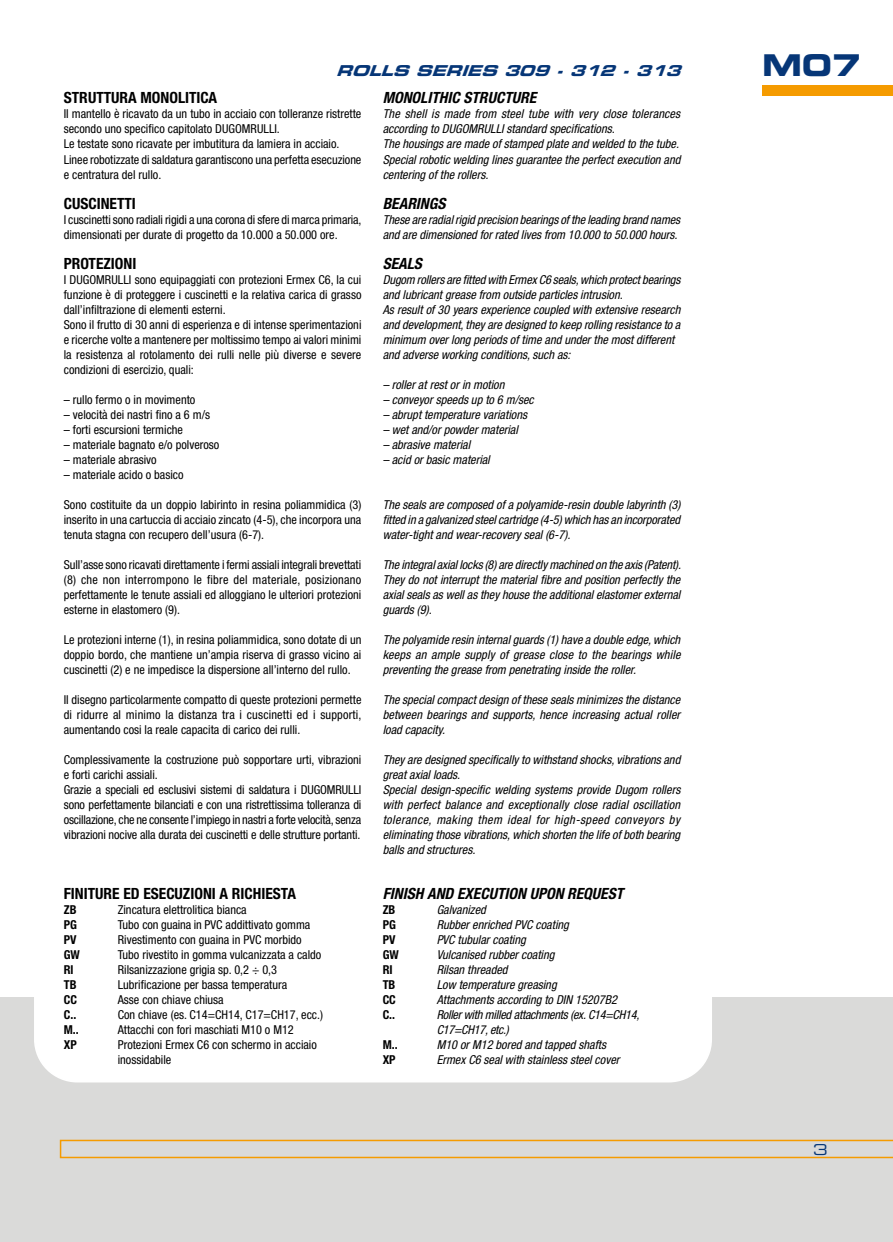
<style>
.page{position:relative;width:893px;height:1242px;background:#fff}
.page>*{position:absolute;margin:0;border:0;box-sizing:border-box;transform-origin:0 0}
.t1{font:30px "Eurostile Bold Extended Two";color:#063677}
.t2{font:700 condensed 15.45px "Helvetica Neue";color:#000}
.t3{font:italic 700 condensed 15.45px "Helvetica Neue";color:#000}
.t4{font:italic 15px "Eurostile Bold Extended Two";color:#063677}
.t5{font:15px "Eurostile Extended Two";color:#063677}
.t6{font:condensed 12.3px/15px "Helvetica Neue";color:#000}
.t7{font:italic condensed 12.3px/15px "Helvetica Neue";color:#000}
.t8{font:italic condensed 12.3px/15px "Helvetica Neue";letter-spacing:-.02em;color:#000}
.t9{font:700 condensed 12.3px "Helvetica Neue";color:#000}
</style>
<div class="page">
<div style="left:0;top:997px;width:893px;height:245px;background:#dadad9"></div>
<div style="left:762px;top:85px;width:131px;height:11px;background:#f59b00"></div>
<svg style="left:60px;top:1139px;width:833px;height:19px"></svg>
<div style="left:34px;top:997px;width:678px;height:86px;background:#fff"></div>
<p class="t4" style="left:336px;top:60px;width:353px">ROLLS SERIES 309 -312 -313</p>
<p class="t2" style="left:64px;top:89px;width:155px">STRUTTURA MONOLITICA</p>
<p class="t6" style="left:64px;top:107px;width:299px">II mantello è ricavato da un tubo in acciaio con tolleranze ristrette secondo uno specifico capitolato DUGOMRULLI.<br>Le testate sono ricavate per imbutitura da lamiera in acciaio.<br>Linee robotizzate di saldatura garantiscono una perfetta esecuzione e centratura del rullo.</p>
<p class="t2" style="left:64px;top:194px;width:74px">CUSCINETTI</p>
<p class="t6" style="left:64px;top:212px;width:299px">I cuscinetti sono radiali rigidi a una corona di sfere di marca primaria, dimensionati per durate di progetto da 10.000 a 50.000 ore.</p>
<p class="t2" style="left:64px;top:254px;width:74px">PROTEZIONI</p>
<p class="t6" style="left:64px;top:272px;width:299px">I DUGOMRULLI sono equipaggiati con protezioni Ermex C6, la cui funzione è di proteggere i cuscinetti e la relativa carica di grasso dall’infiltrazione di elementi esterni.<br>Sono il frutto di 30 anni di esperienza e di intense sperimentazioni e ricerche volte a mantenere per moltissimo tempo ai valori minimi la resistenza al rotolamento dei rulli nelle più diverse e severe condizioni di esercizio, quali:</p>
<p class="t6" style="left:64px;top:392px;width:133px">– rullo fermo o in movimento</p>
<p class="t6" style="left:64px;top:407px;width:148px">– velocità dei nastri fino a 6 m/s</p>
<p class="t6" style="left:64px;top:422px;width:121px">– forti escursioni termiche</p>
<p class="t6" style="left:64px;top:437px;width:157px">– materiale bagnato e/o polveroso</p>
<p class="t6" style="left:64px;top:452px;width:94px">– materiale abrasivo</p>
<p class="t6" style="left:64px;top:467px;width:121px">– materiale acido o basico</p>
<p class="t6" style="left:64px;top:497px;width:299px;text-align:justify">Sono costituite da un doppio labirinto in resina poliammidica (3) inserito in una cartuccia di acciaio zincato (4-5), che incorpora una tenuta stagna con recupero dell’usura (6-7).</p>
<p class="t6" style="left:64px;top:557px;width:299px;text-align:justify">Sull’asse sono ricavati direttamente i fermi assiali integrali brevettati (8) che non interrompono le fibre del materiale, posizionano perfettamente le tenute assiali ed alloggiano le ulteriori protezioni esterne in elastomero (9).</p>
<p class="t6" style="left:64px;top:632px;width:299px;text-align:justify">Le protezioni interne (1), in resina poliammidica, sono dotate di un doppio bordo, che mantiene un’ampia riserva di grasso vicino ai cuscinetti (2) e ne impedisce la dispersione all’interno del rullo.</p>
<p class="t6" style="left:64px;top:692px;width:299px;text-align:justify">II disegno particolarmente compatto di queste protezioni permette di ridurre al minimo la distanza tra i cuscinetti ed i supporti, aumentando cosi la reale capacita di carico dei rulli.</p>
<p class="t6" style="left:64px;top:752px;width:299px">Complessivamente la costruzione può sopportare urti, vibrazioni e forti carichi assiali.<br>Grazie a speciali ed esclusivi sistemi di saldatura i DUGOMRULLI sono perfettamente bilanciati e con una ristrettissima tolleranza di oscillazione, che ne consente l’impiego in nastri a forte velocità, senza vibrazioni nocive alla durata dei cuscinetti e delle strutture portanti.</p>
<p class="t2" style="left:64px;top:884px;width:234px">FINITURE ED ESECUZIONI A RICHIESTA</p>
<p class="t9" style="left:64px;top:902px;width:14px">ZB</p>
<p class="t6" style="left:118px;top:902px;width:130px">Zincatura elettrolitica bianca</p>
<p class="t9" style="left:64px;top:917px;width:15px">PG</p>
<p class="t6" style="left:118px;top:917px;width:194px">Tubo con guaina in PVC addittivato gomma</p>
<p class="t9" style="left:64px;top:932px;width:14px">PV</p>
<p class="t6" style="left:118px;top:932px;width:185px">Rivestimento con guaina in PVC morbido</p>
<p class="t9" style="left:64px;top:947px;width:18px">GW</p>
<p class="t6" style="left:118px;top:947px;width:205px">Tubo rivestito in gomma vulcanizzata a caldo</p>
<p class="t9" style="left:64px;top:962px;width:11px">Rl</p>
<p class="t6" style="left:118px;top:962px;width:161px">Rilsanizzazione grigia sp. 0,2 ÷ 0,3</p>
<p class="t9" style="left:64px;top:977px;width:14px">TB</p>
<p class="t6" style="left:118px;top:977px;width:171px">Lubrificazione per bassa temperatura</p>
<p class="t9" style="left:64px;top:992px;width:15px">CC</p>
<p class="t6" style="left:118px;top:992px;width:107px">Asse con chiave chiusa</p>
<p class="t9" style="left:64px;top:1007px;width:14px">C..</p>
<p class="t6" style="left:118px;top:1007px;width:207px">Con chiave (es. C14=CH14, C17=CH17, ecc.)</p>
<p class="t9" style="left:64px;top:1022px;width:17px">M..</p>
<p class="t6" style="left:118px;top:1022px;width:178px">Attacchi con fori maschiati M10 o M12</p>
<p class="t9" style="left:64px;top:1037px;width:14px">XP</p>
<p class="t6" style="left:118px;top:1037px;width:201px">Protezioni Ermex C6 con schermo in acciaio inossidabile</p>
<p class="t3" style="left:383px;top:89px;width:155px">MONOLITHIC STRUCTURE</p>
<p class="t7" style="left:383px;top:107px;width:299px">The shell is made from steel tube with very close tolerances according to DUGOMRULLI standard specifications.<br>The housings are made of stamped plate and welded to the tube.<br>Special robotic welding lines guarantee the perfect execution and centering of the rollers.</p>
<p class="t3" style="left:383px;top:194px;width:64px">BEARINGS</p>
<p class="t7" style="left:383px;top:212px;width:299px">These are radial rigid precision bearings of the leading brand names and are dimensioned for rated lives from 10.000 to 50.000 hours.</p>
<p class="t3" style="left:383px;top:254px;width:41px">SEALS</p>
<p class="t7" style="left:383px;top:272px;width:299px">Dugom rollers are fitted with Ermex C6 seals, which protect bearings and lubricant grease from outside particles intrusion.<br>As result of 30 years experience coupled with extensive research and development, they are designed to keep rolling resistance to a minimum over long periods of time and under the most different and adverse working conditions, such as:</p>
<p class="t7" style="left:383px;top:377px;width:123px">– roller at rest or in motion</p>
<p class="t7" style="left:383px;top:392px;width:153px">– conveyor speeds up to 6 m/sec</p>
<p class="t7" style="left:383px;top:407px;width:146px">– abrupt temperature variations</p>
<p class="t7" style="left:383px;top:422px;width:137px">– wet and/or powder material</p>
<p class="t7" style="left:383px;top:437px;width:89px">– abrasive material</p>
<p class="t7" style="left:383px;top:452px;width:109px">– acid or basic material</p>
<p class="t7" style="left:383px;top:497px;width:299px;text-align:justify">The seals are composed of a polyamide-resin double labyrinth (3) fitted in a galvanized steel cartridge (4-5) which has an incorporated water-tight and wear-recovery seal (6-7).</p>
<p class="t7" style="left:383px;top:557px;width:300px;text-align:justify">The integral axial locks (8) are directly machined on the axis (Patent).<br>They do not interrupt the material fibre and position perfectly the axial seals as well as they house the additional elastomer external guards (9).</p>
<p class="t7" style="left:383px;top:632px;width:299px;text-align:justify">The polyamide resin internal guards (1) have a double edge, which keeps an ample supply of grease close to the bearings while preventing the grease from penetrating inside the roller.</p>
<p class="t7" style="left:383px;top:692px;width:299px;text-align:justify">The special compact design of these seals minimizes the distance between bearings and supports, hence increasing actual roller load capacity.</p>
<p class="t7" style="left:383px;top:752px;width:299px">They are designed specifically to withstand shocks, vibrations and great axial loads.<br>Special design-specific welding systems provide Dugom rollers with perfect balance and exceptionally close radial oscillation tolerance, making them ideal for high-speed conveyors by eliminating those vibrations, which shorten the life of both bearing balls and structures.</p>
<p class="t3" style="left:383px;top:884px;width:242px">FINISH AND EXECUTION UPON REQUEST</p>
<p class="t9" style="left:383px;top:902px;width:14px">ZB</p>
<p class="t7" style="left:437px;top:902px;width:51px">Galvanized</p>
<p class="t9" style="left:383px;top:917px;width:15px">PG</p>
<p class="t7" style="left:437px;top:917px;width:134px">Rubber enriched PVC coating</p>
<p class="t9" style="left:383px;top:932px;width:14px">PV</p>
<p class="t7" style="left:437px;top:932px;width:91px">PVC tubular coating</p>
<p class="t9" style="left:383px;top:947px;width:18px">GW</p>
<p class="t7" style="left:437px;top:947px;width:119px">Vulcanised rubber coating</p>
<p class="t9" style="left:383px;top:962px;width:12px">RI</p>
<p class="t7" style="left:437px;top:962px;width:72px">Rilsan threaded</p>
<p class="t9" style="left:383px;top:977px;width:14px">TB</p>
<p class="t7" style="left:437px;top:977px;width:121px">Low temperature greasing</p>
<p class="t9" style="left:383px;top:992px;width:15px">CC</p>
<p class="t7" style="left:437px;top:992px;width:182px">Attachments according to DIN 15207B2</p>
<p class="t9" style="left:383px;top:1007px;width:14px">C..</p>
<p class="t8" style="left:437px;top:1007px;width:204px">Roller with milled attachments (ex. C14=CH14,<br>C17=CH17, etc.)</p>
<p class="t9" style="left:383px;top:1037px;width:17px">M..</p>
<p class="t7" style="left:437px;top:1037px;width:171px">M10 or M12 bored and tapped shafts</p>
<p class="t9" style="left:383px;top:1052px;width:14px">XP</p>
<p class="t7" style="left:437px;top:1052px;width:184px">Ermex C6 seal with stainless steel cover</p>
<h1 class="t1" style="left:762px;top:44px;width:101px">M07</h1>
<p class="t5" style="left:813px;top:1139px;width:16px">3</p>
</div>
